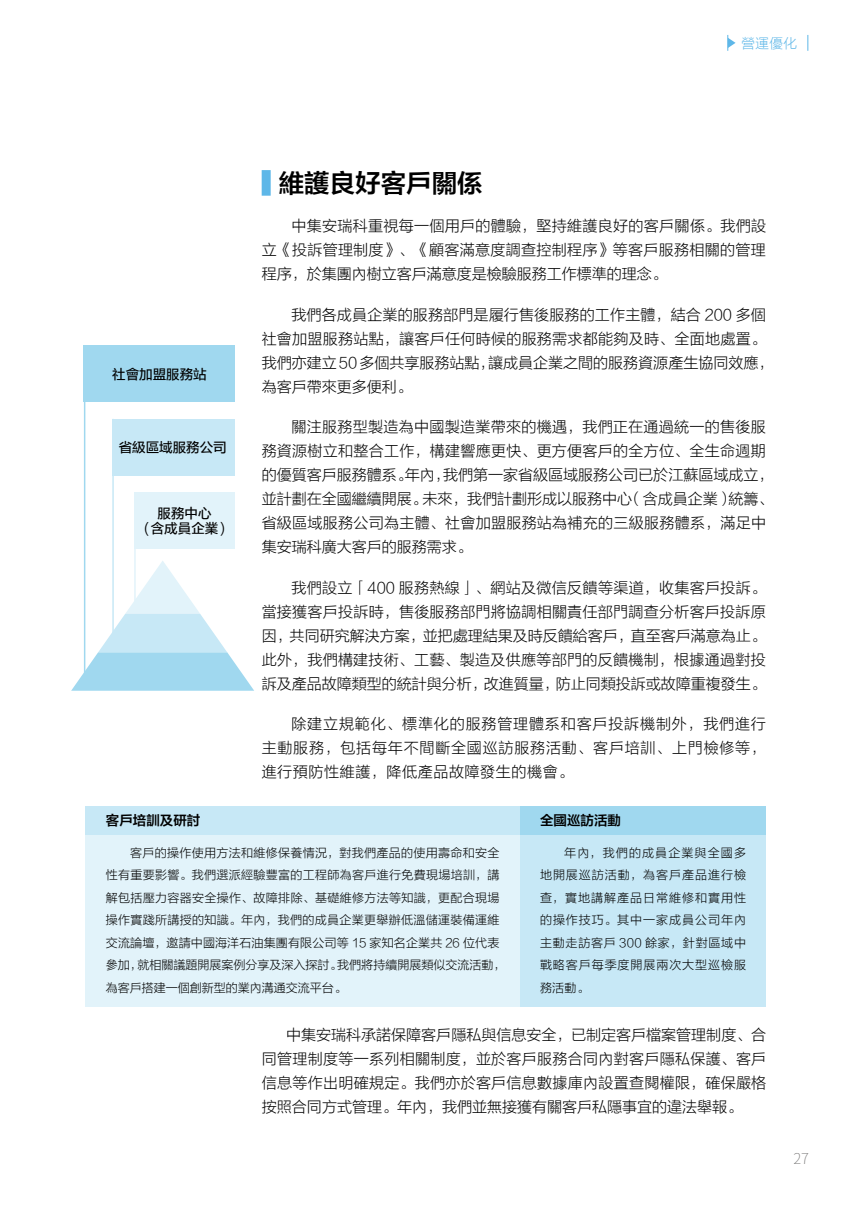
<style>
.page{position:relative;width:851px;height:1212px;background:#fff}
.page>*{position:absolute;margin:0;border:0;box-sizing:border-box;transform-origin:0 0}
.t1{font:25.5px "FZLTZCHK GBK1 0";color:#000}
.t2{font:15px/24px "FZLTXHK GBK1 0";letter-spacing:.01em;color:#000;text-align:justify}
.t3{font:200 15px "Source Han Sans CN";color:#727171}
.t4{font:13.5px/15px "FZLTZHUNHK GBK1 0";color:#000;text-align:center}
.t5{font:13.5px "FZLTZCHK GBK1 0";color:#000}
.t6{font:13.5px "FZLTXHK GBK1 0";color:#5eb7e8}
.t7{font:12px/22.5px "FZLTXHK GBK1 0";letter-spacing:.025em;color:#000}
</style>
<div class="page">
<hr style="left:84px;top:345px;width:1px;height:339px;background:#a0d8ef">
<div style="left:112px;top:419px;width:123px;height:57px;background:#c7e8f6"></div>
<div style="left:134px;top:492px;width:101px;height:57px;background:#e2f3fa"></div>
<div style="left:84px;top:345px;width:151px;height:57px;background:#a0d8ef"></div>
<svg style="left:71px;top:560px;width:183px;height:131px"></svg>
<hr style="left:112px;top:419px;width:2px;height:224px;background:#c7e8f6">
<hr style="left:134px;top:492px;width:2px;height:114px;background:#e2f3fa">
<div style="left:85px;top:834px;width:435px;height:173px;background:#e2f3fa"></div>
<div style="left:520px;top:834px;width:245px;height:173px;background:#c7e8f6"></div>
<div style="left:85px;top:806px;width:435px;height:28px;background:#c7e8f6"></div>
<div style="left:520px;top:806px;width:245px;height:28px;background:#a0d8ef"></div>
<div style="left:261px;top:170px;width:9px;height:26px;background:#5eb7e8"></div>
<svg style="left:807px;top:35px;width:1px;height:16px"></svg>
<svg style="left:727px;top:35px;width:8px;height:16px"></svg>
<p class="t6" style="left:741px;top:36px;width:57px">營運優化</p>
<p class="t4" style="left:112px;top:367px;width:96px">社會加盟服務站</p>
<p class="t4" style="left:119px;top:440px;width:109px">省級區域服務公司</p>
<p class="t4" style="left:144px;top:506px;width:82px">服務中心<br>(含成員企業)</p>
<h1 class="t1" style="left:279px;top:169px;width:206px">維護良好客戶關係</h1>
<p class="t2" style="left:261px;top:214px;width:505px;text-indent:30px">中集安瑞科重視每一個用戶的體驗，堅持維護良好的客戶關係。我們設立《投訴管理制度》、《顧客滿意度調查控制程序》等客戶服務相關的管理程序，於集團內樹立客戶滿意度是檢驗服務工作標準的理念。</p>
<p class="t2" style="left:261px;top:303px;width:513px;text-align:left;text-indent:30px">我們各成員企業的服務部門是履行售後服務的工作主體，結合 200 多個社會加盟服務站點，讓客戶任何時候的服務需求都能夠及時、全面地處置。我們亦建立 50 多個共享服務站點，讓成員企業之間的服務資源產生協同效應，為客戶帶來更多便利。</p>
<p class="t2" style="left:261px;top:415px;width:513px;text-align:left;text-indent:30px">關注服務型製造為中國製造業帶來的機遇，我們正在通過統一的售後服務資源樹立和整合工作，構建響應更快、更方便客戶的全方位、全生命週期的優質客戶服務體系。年內，我們第一家省級區域服務公司已於江蘇區域成立，並計劃在全國繼續開展。未來， 我們計劃形成以服務中心（含成員企業）統籌、省級區域服務公司為主體、社會加盟服務站為補充的三級服務體系，滿足中集安瑞科廣大客戶的服務需求。</p>
<p class="t2" style="left:261px;top:576px;width:505px;text-indent:30px">我們設立「400 服務熱線」、網站及微信反饋等渠道，收集客戶投訴。當接獲客戶投訴時，售後服務部門將協調相關責任部門調查分析客戶投訴原因，共同研究解決方案，並把處理結果及時反饋給客戶，直至客戶滿意為止。此外，我們構建技術、工藝、製造及供應等部門的反饋機制，根據通過對投訴及產品故障類型的統計與分析，改進質量，防止同類投訴或故障重複發生。</p>
<p class="t2" style="left:261px;top:712px;width:505px;text-indent:30px">除建立規範化、標準化的服務管理體系和客戶投訴機制外，我們進行主動服務，包括每年不間斷全國巡訪服務活動、客戶培訓、上門檢修等，進行預防性維護，降低產品故障發生的機會。</p>
<p class="t5" style="left:106px;top:813px;width:96px">客戶培訓及研討</p>
<p class="t5" style="left:540px;top:813px;width:82px">全國巡訪活動</p>
<p class="t7" style="left:106px;top:841px;width:401px;text-indent:24px">客戶的操作使用方法和維修保養情況，對我們產品的使用壽命和安全性有重要影響。我們選派經驗豐富的工程師為客戶進行免費現場培訓，講解包括壓力容器安全操作、故障排除、基礎維修方法等知識，更配合現場操作實踐所講授的知識。年內，我們的成員企業更舉辦低溫儲運裝備運維交流論壇，邀請中國海洋石油集團有限公司等 15 家知名企業共 26 位代表參加，就相關議題開展案例分享及深入探討。我們將持續開展類似交流活動，為客戶搭建一個創新型的業內溝通交流平台。</p>
<p class="t7" style="left:540px;top:841px;width:207px;text-align:justify;text-indent:24px">年內，我們的成員企業與全國多地開展巡訪活動，為客戶產品進行檢查，實地講解產品日常維修和實用性的操作技巧。其中一家成員公司年內主動走訪客戶 300 餘家，針對區域中戰略客戶每季度開展兩次大型巡檢服務活動。</p>
<p class="t2" style="left:262px;top:1023px;width:506px;text-indent:24px">中集安瑞科承諾保障客戶隱私與信息安全，已制定客戶檔案管理制度、合同管理制度等一系列相關制度，並於客戶服務合同內對客戶隱私保護、客戶信息等作出明確規定。我們亦於客戶信息數據庫內設置查閱權限，確保嚴格按照合同方式管理。年內，我們並無接獲有關客戶私隱事宜的違法舉報。</p>
<p class="t3" style="left:793px;top:1150px;width:17px">27</p>
</div>
